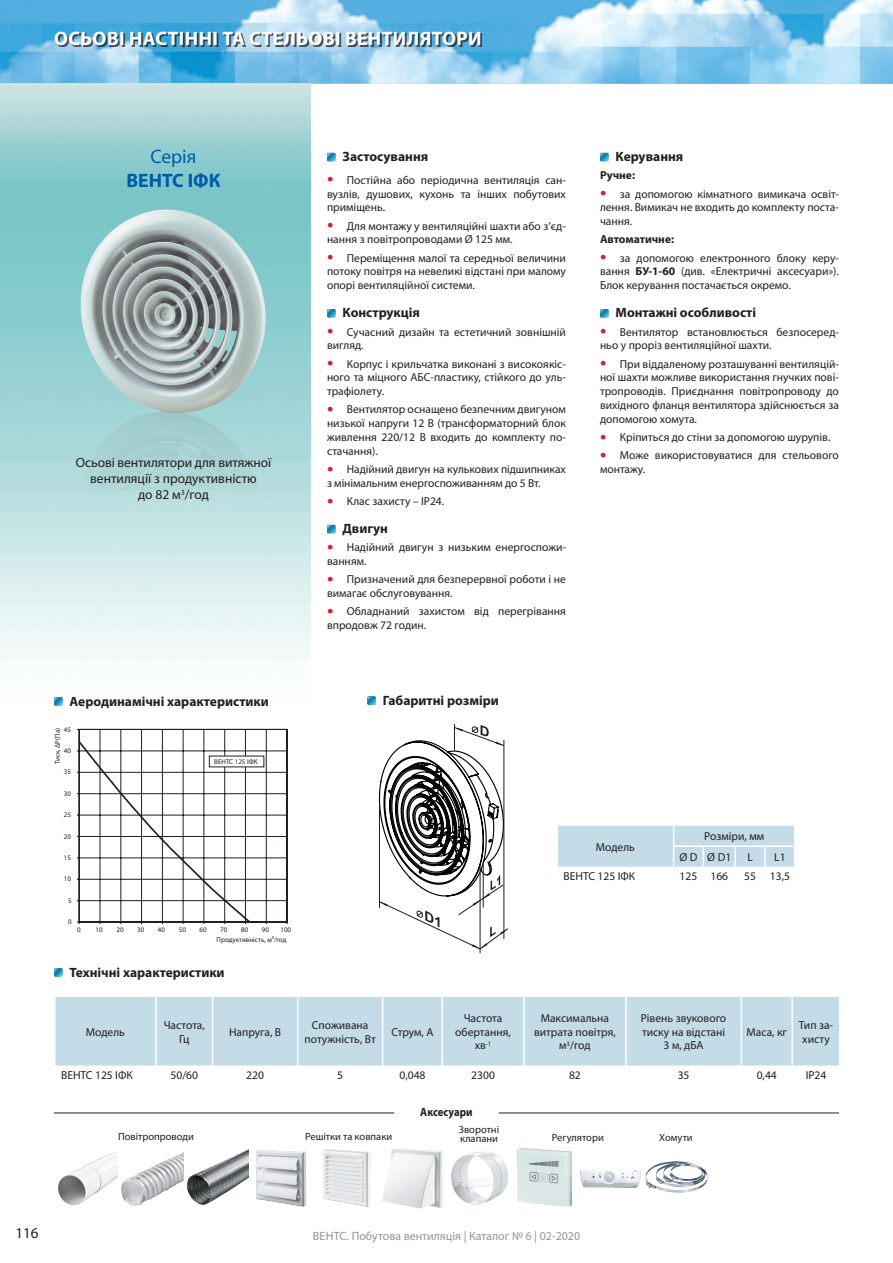
<style>
.page{position:relative;width:893px;height:1263px;background:#fff}
.page>*{position:absolute;margin:0;border:0;box-sizing:border-box;transform-origin:0 0}
.t1{font:700 19.5px "Myriad Pro";letter-spacing:.02em;color:#fff}
.t2{font:700 19.5px "Myriad Pro";color:#015aaa}
.t3{font:19.5px "Myriad Pro";color:#015aaa}
.t4{font:15px "Myriad Pro";color:#231f20}
.t5{font:700 13.5px "Myriad Pro";color:#231f20}
.t6{font:13.5px/16.2px "Myriad Pro";letter-spacing:-.005em;color:#231f20;text-align:center}
.t7{font:12px "Myriad Pro";color:#939598}
.t8{font:700 12px "Myriad Pro";color:#231f20;scale:.9 1}
.t9{font:11.55px/13.8px "Myriad Pro";color:#231f20}
.t10{font:700 11.55px "Myriad Pro";color:#231f20}
.t11{font:10.5px "Myriad Pro";color:#231f20}
.t12{font:7.05px "Myriad Pro";color:#231f20}
.s1{font-size:22.5px;color:#d1232a}
.s2{font-weight:700}
</style>
<div class="page">
<img style="left:0;top:0;width:893px;height:83px">
<img style="left:62px;top:167px;width:214px;height:323px">
<svg style="left:54px;top:697px;width:9px;height:9px"></svg>
<svg style="left:54px;top:697px;width:8px;height:8px"></svg>
<svg style="left:76px;top:729px;width:211px;height:195px"></svg>
<div style="left:209px;top:756px;width:55px;height:11px;background:#fff"></div>
<svg style="left:327px;top:153px;width:8px;height:8px"></svg>
<svg style="left:327px;top:309px;width:8px;height:8px"></svg>
<svg style="left:327px;top:525px;width:8px;height:8px"></svg>
<svg style="left:600px;top:153px;width:8px;height:8px"></svg>
<svg style="left:600px;top:309px;width:8px;height:8px"></svg>
<hr style="left:480px;top:863px;width:1px;height:90px;background:#201d1e">
<svg style="left:378px;top:724px;width:130px;height:225px"></svg>
<svg style="left:367px;top:696px;width:9px;height:9px"></svg>
<div style="left:56px;top:997px;width:783px;height:68px;background:#c3dce8"></div>
<hr style="left:155px;top:997px;width:2px;height:68px;background:#fff">
<hr style="left:212px;top:997px;width:1px;height:68px;background:#fff">
<hr style="left:297px;top:997px;width:1px;height:68px;background:#fff">
<hr style="left:382px;top:997px;width:1px;height:68px;background:#fff">
<hr style="left:441px;top:997px;width:2px;height:68px;background:#fff">
<hr style="left:523px;top:997px;width:2px;height:68px;background:#fff">
<hr style="left:625px;top:997px;width:2px;height:68px;background:#fff">
<hr style="left:740px;top:997px;width:2px;height:68px;background:#fff">
<hr style="left:792px;top:997px;width:1px;height:68px;background:#fff">
<svg style="left:54px;top:968px;width:9px;height:9px"></svg>
<svg style="left:54px;top:968px;width:8px;height:8px"></svg>
<svg style="left:557px;top:825px;width:238px;height:42px;background:#c7dee9"></svg>
<hr style="left:54px;top:1113px;width:340px;height:1px;background:#231f20">
<hr style="left:499px;top:1113px;width:340px;height:1px;background:#231f20">
<img style="left:121px;top:1152px;width:62px;height:54px">
<img style="left:255px;top:1150px;width:51px;height:57px">
<img style="left:323px;top:1149px;width:48px;height:58px">
<img style="left:382px;top:1147px;width:61px;height:62px">
<img style="left:517px;top:1148px;width:55px;height:59px">
<img style="left:580px;top:1170px;width:62px;height:18px">
<img style="left:645px;top:1161px;width:63px;height:32px">
<img style="left:186px;top:1149px;width:63px;height:56px">
<img style="left:451px;top:1151px;width:57px;height:54px">
<img style="left:58px;top:1152px;width:60px;height:54px">
<div style="left:56px;top:33px;width:426px;height:14px;background:#231f20;opacity:.75"></div>
<h1 class="t1" style="left:54px;top:26px;width:429px">ОСЬОВІ НАСТІННІ ТА СТЕЛЬОВІ ВЕНТИЛЯТОРИ</h1>
<h1 class="t3" style="left:150px;top:145px;width:48px">Серія</h1>
<h1 class="t2" style="left:127px;top:168px;width:95px">ВЕНТС ІФК</h1>
<p class="t6" style="left:76px;top:454px;width:197px">Осьові вентилятори для витяжної вентиляції з продуктивністю<br>до 82 м<sup>3</sup>/год</p>
<p class="t5" style="left:70px;top:692px;width:201px">Аеродинамічні характеристики</p>
<p class="t12" style="left:64px;top:725px;width:9px">45</p>
<p class="t12" style="left:53px;top:764px;width:38px;rotate:-90deg">Тиск, ΔР(Па)</p>
<p class="t12" style="left:64px;top:746px;width:9px">40</p>
<p class="t12" style="left:64px;top:768px;width:9px">35</p>
<p class="t12" style="left:64px;top:789px;width:9px">30</p>
<p class="t12" style="left:64px;top:810px;width:9px">25</p>
<p class="t12" style="left:64px;top:832px;width:9px">20</p>
<p class="t12" style="left:64px;top:853px;width:9px">15</p>
<p class="t12" style="left:214px;top:757px;width:45px">ВЕНТС 125 ІФК</p>
<p class="t5" style="left:343px;top:148px;width:87px">Застосування</p>
<p class="t9" style="left:327px;top:173px;width:240px;text-align:justify"><span class="s1">•</span> Постійна або періодична вентиляція сан&shy;вузлів, душових, кухонь та інших побутових приміщень.</p>
<p class="t9" style="left:327px;top:219px;width:240px"><span class="s1">•</span> Для монтажу у вентиляційні шахти або з’єд&shy;нання з повітропроводами Ø 125 мм.</p>
<p class="t9" style="left:327px;top:251px;width:240px;text-align:justify"><span class="s1">•</span> Переміщення малої та середньої величини потоку повітря на невеликі відстані при малому опорі вентиляційної системи.</p>
<p class="t5" style="left:343px;top:304px;width:79px">Конструкція</p>
<p class="t9" style="left:327px;top:325px;width:240px"><span class="s1">•</span> Сучасний дизайн та естетичний зовнішній вигляд.</p>
<p class="t9" style="left:327px;top:357px;width:240px;text-align:justify"><span class="s1">•</span> Корпус і крильчатка виконані з високоякіс&shy;ного та міцного АБС-пластику, стійкого до уль&shy;трафіолету.</p>
<p class="t9" style="left:327px;top:402px;width:240px;text-align:justify"><span class="s1">•</span> Вентилятор оснащено безпечним двигуном низької напруги 12 В (трансформаторний блок живлення 220/12 В входить до комплекту по&shy;стачання).</p>
<p class="t9" style="left:327px;top:462px;width:240px"><span class="s1">•</span> Надійний двигун на кулькових підшипниках з мінімальним енергоспоживанням до 5 Вт.</p>
<p class="t9" style="left:327px;top:494px;width:119px"><span class="s1">•</span> Клас захисту – IP24.</p>
<p class="t5" style="left:343px;top:520px;width:47px">Двигун</p>
<p class="t9" style="left:327px;top:540px;width:240px"><span class="s1">•</span> Надійний двигун з низьким енергоспожи&shy;ванням.</p>
<p class="t9" style="left:327px;top:572px;width:240px"><span class="s1">•</span> Призначений для безперервної роботи і не вимагає обслуговування.</p>
<p class="t9" style="left:327px;top:604px;width:240px"><span class="s1">•</span> Обладнаний захистом від перегрівання впродовж 72 годин.</p>
<p class="t5" style="left:383px;top:691px;width:117px">Габаритні розміри</p>
<p class="t5" style="left:616px;top:148px;width:69px">Керування</p>
<p class="t10" style="left:600px;top:168px;width:37px">Ручне:</p>
<p class="t9" style="left:600px;top:187px;width:240px;text-align:justify"><span class="s1">•</span> за допомогою кімнатного вимикача освіт&shy;лення. Вимикач не входить до комплекту поста&shy;чання.</p>
<p class="t10" style="left:600px;top:232px;width:76px">Автоматичне:</p>
<p class="t9" style="left:600px;top:251px;width:240px;text-align:justify"><span class="s1">•</span> за допомогою електронного блоку керу&shy;вання <span class="s2">БУ-1-60</span> (див. «Електричні аксесуари»).<br>Блок керування постачається окремо.</p>
<p class="t5" style="left:616px;top:304px;width:142px">Монтажні особливості</p>
<p class="t9" style="left:600px;top:325px;width:240px"><span class="s1">•</span> Вентилятор встановлюється безпосеред&shy;ньо у проріз вентиляційної шахти.</p>
<p class="t9" style="left:600px;top:357px;width:240px"><span class="s1">•</span> При віддаленому розташуванні вентиляцій-- ної шахти можливе використання гнучких пові&shy;тропроводів. Приєднання повітропроводу до вихідного фланця вентилятора здійснюється за допомогою хомута.</p>
<p class="t9" style="left:600px;top:430px;width:232px"><span class="s1">•</span> Кріпиться до стіни за допомогою шурупів.</p>
<p class="t9" style="left:600px;top:448px;width:240px"><span class="s1">•</span> Може використовуватися для стельового монтажу.</p>
<p class="t9" style="left:596px;top:840px;width:41px">Модель</p>
<p class="t9" style="left:679px;top:825px;width:86px;line-height:21.3px;text-indent:25px">Розміри, мм<br>Ø D Ø D1</p>
<p class="t9" style="left:747px;top:850px;width:7px">L</p>
<p class="t9" style="left:774px;top:850px;width:13px">L1</p>
<p class="t12" style="left:64px;top:875px;width:9px">10</p>
<p class="t12" style="left:68px;top:896px;width:5px">5</p>
<p class="t12" style="left:68px;top:917px;width:5px">0</p>
<p class="t12" style="left:77px;top:926px;width:5px">0</p>
<p class="t12" style="left:96px;top:926px;width:9px">10</p>
<p class="t12" style="left:116px;top:926px;width:9px">20</p>
<p class="t12" style="left:137px;top:926px;width:9px">30</p>
<p class="t12" style="left:158px;top:926px;width:9px">40</p>
<p class="t12" style="left:179px;top:926px;width:9px">50</p>
<p class="t12" style="left:200px;top:926px;width:9px">60</p>
<p class="t12" style="left:220px;top:926px;width:9px">70</p>
<p class="t12" style="left:241px;top:926px;width:9px">80</p>
<p class="t12" style="left:262px;top:926px;width:9px">90</p>
<p class="t12" style="left:280px;top:926px;width:12px">100</p>
<p class="t12" style="left:217px;top:935px;width:71px">Продуктивність, м³/год</p>
<p class="t5" style="left:70px;top:963px;width:157px">Технічні характеристики</p>
<p class="t9" style="left:86px;top:1024px;width:41px">Модель</p>
<p class="t9" style="left:164px;top:1018px;width:43px;text-align:center">Частота,<br>Гц</p>
<p class="t9" style="left:229px;top:1024px;width:54px">Напруга, В</p>
<p class="t9" style="left:305px;top:1018px;width:73px;text-align:center">Споживана потужність, Вт</p>
<p class="t9" style="left:391px;top:1024px;width:44px">Струм, А</p>
<p class="t9" style="left:564px;top:869px;width:73px">ВЕНТС 125 ІФК</p>
<p class="t9" style="left:680px;top:869px;width:50px">125 166</p>
<p class="t9" style="left:744px;top:869px;width:47px">55 13,5</p>
<p class="t9" style="left:455px;top:1011px;width:57px;text-align:center">Частота обертання, хв<sup>-1</sup></p>
<p class="t9" style="left:534px;top:1011px;width:83px;text-align:center">Максимальна витрата повітря, м<sup>3</sup>/год</p>
<p class="t9" style="left:641px;top:1011px;width:87px;text-align:center">Рівень звукового тиску на відстані<br>3 м, дБА</p>
<p class="t9" style="left:746px;top:1024px;width:42px">Маса, кг</p>
<p class="t9" style="left:799px;top:1018px;width:36px">Тип за&shy;хисту</p>
<p class="t9" style="left:61px;top:1068px;width:73px">ВЕНТС 125 ІФК</p>
<p class="t9" style="left:170px;top:1068px;width:29px">50/60</p>
<p class="t9" style="left:246px;top:1068px;width:19px">220</p>
<p class="t9" style="left:337px;top:1068px;width:7px">5</p>
<p class="t9" style="left:399px;top:1068px;width:28px">0,048</p>
<p class="t9" style="left:471px;top:1068px;width:25px">2300</p>
<p class="t9" style="left:569px;top:1068px;width:13px">82</p>
<p class="t9" style="left:678px;top:1068px;width:13px">35</p>
<p class="t9" style="left:757px;top:1068px;width:22px">0,44</p>
<p class="t9" style="left:806px;top:1068px;width:22px">IP24</p>
<p class="t8" style="left:420px;top:1104px;width:60px">Аксесуари</p>
<p class="t11" style="left:459px;top:1123px;width:42px">Зворотні</p>
<p class="t11" style="left:305px;top:1130px;width:89px">Решітки та ковпаки</p>
<p class="t11" style="left:552px;top:1131px;width:53px">Регулятори</p>
<p class="t11" style="left:659px;top:1131px;width:35px">Хомути</p>
<p class="t11" style="left:118px;top:1130px;width:77px">Повітропроводи</p>
<p class="t11" style="left:460px;top:1132px;width:39px">клапани</p>
<p class="t4" style="left:15px;top:1224px;width:25px">116</p>
<p class="t7" style="left:313px;top:1229px;width:269px">ВЕНТС. Побутова вентиляція | Каталог № 6 | 02-2020</p>
</div>
